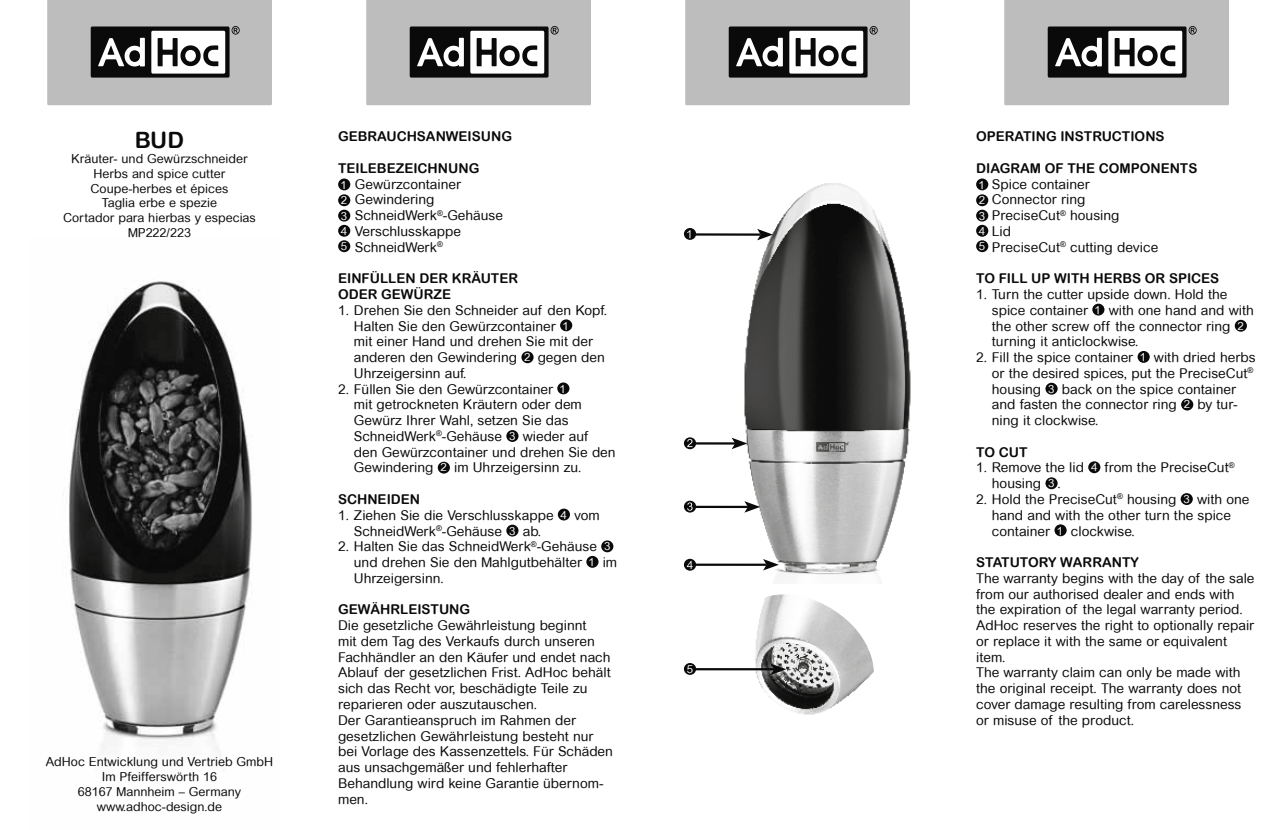
<style>
.page{position:relative;width:1276px;height:830px;background:#fff}
.page>*{position:absolute;margin:0;border:0;box-sizing:border-box;transform-origin:0 0}
.t1{font:22.5px "Arial Rounded MT Bold";color:#0a0a0a}
.t2{font:13.5px/15.8px "Arial Rounded MT";color:#0a0a0a}
.t3{font:13.5px "Arial Rounded MT Bold";color:#0a0a0a}
.t4{font:12.38px/14.8px "Arial Rounded MT";color:#0a0a0a;text-align:center}
.t5{font:11.25px "Arial Rounded MT";color:#fff}
.s1{font-size:11.25px;color:#fff}
</style>
<div class="page">
<img style="left:69px;top:280px;width:183px;height:478px">
<div style="left:560px;top:319px;width:12px;height:12px;background:#0a0a0a;border-radius:50%"></div>
<div style="left:521px;top:351px;width:12px;height:12px;background:#0a0a0a;border-radius:50%"></div>
<div style="left:557px;top:382px;width:12px;height:12px;background:#0a0a0a;border-radius:50%"></div>
<div style="left:506px;top:430px;width:12px;height:11px;background:#0a0a0a;border-radius:50%"></div>
<div style="left:438px;top:461px;width:12px;height:12px;background:#0a0a0a;border-radius:50%"></div>
<div style="left:558px;top:508px;width:12px;height:12px;background:#0a0a0a;border-radius:50%"></div>
<div style="left:506px;top:524px;width:12px;height:12px;background:#0a0a0a;border-radius:50%"></div>
<div style="left:601px;top:540px;width:12px;height:12px;background:#0a0a0a;border-radius:50%"></div>
<div style="left:586px;top:555px;width:12px;height:12px;background:#0a0a0a;border-radius:50%"></div>
<div style="left:1092px;top:303px;width:12px;height:12px;background:#0a0a0a;border-radius:50%"></div>
<svg style="left:1234px;top:319px;width:13px;height:12px"></svg>
<div style="left:1137px;top:351px;width:12px;height:11px;background:#0a0a0a;border-radius:50%"></div>
<div style="left:1045px;top:382px;width:12px;height:12px;background:#0a0a0a;border-radius:50%"></div>
<div style="left:1181px;top:398px;width:12px;height:12px;background:#0a0a0a;border-radius:50%"></div>
<div style="left:1088px;top:461px;width:12px;height:12px;background:#0a0a0a;border-radius:50%"></div>
<div style="left:1045px;top:477px;width:12px;height:12px;background:#0a0a0a;border-radius:50%"></div>
<div style="left:1180px;top:493px;width:12px;height:11px;background:#0a0a0a;border-radius:50%"></div>
<div style="left:1054px;top:524px;width:12px;height:12px;background:#0a0a0a;border-radius:50%"></div>
<svg style="left:47px;top:0;width:225px;height:105px;background:#a6a6a6"></svg>
<svg style="left:366px;top:0;width:225px;height:105px;background:#a6a6a6"></svg>
<svg style="left:1004px;top:0;width:225px;height:105px;background:#a6a6a6"></svg>
<div style="left:338px;top:178px;width:12px;height:12px;background:#0a0a0a;border-radius:50%"></div>
<div style="left:976px;top:178px;width:12px;height:12px;background:#0a0a0a;border-radius:50%"></div>
<div style="left:338px;top:194px;width:12px;height:12px;background:#0a0a0a;border-radius:50%"></div>
<div style="left:976px;top:194px;width:12px;height:12px;background:#0a0a0a;border-radius:50%"></div>
<div style="left:338px;top:209px;width:12px;height:12px;background:#0a0a0a;border-radius:50%"></div>
<div style="left:976px;top:209px;width:12px;height:12px;background:#0a0a0a;border-radius:50%"></div>
<div style="left:338px;top:225px;width:12px;height:11px;background:#0a0a0a;border-radius:50%"></div>
<div style="left:976px;top:225px;width:12px;height:11px;background:#0a0a0a;border-radius:50%"></div>
<div style="left:338px;top:240px;width:12px;height:12px;background:#0a0a0a;border-radius:50%"></div>
<div style="left:976px;top:240px;width:12px;height:12px;background:#0a0a0a;border-radius:50%"></div>
<svg style="left:685px;top:0;width:225px;height:105px;background:#a6a6a6"></svg>
<img style="left:713px;top:183px;width:198px;height:394px">
<svg style="left:684px;top:228px;width:12px;height:12px"></svg>
<hr style="left:695px;top:233px;width:65px;height:2px;background:#0a0a0a">
<svg style="left:757px;top:229px;width:16px;height:11px"></svg>
<svg style="left:687px;top:230px;width:3px;height:8px"></svg>
<svg style="left:684px;top:437px;width:12px;height:12px"></svg>
<hr style="left:695px;top:442px;width:40px;height:2px;background:#0a0a0a">
<svg style="left:731px;top:437px;width:16px;height:12px"></svg>
<svg style="left:687px;top:439px;width:5px;height:8px"></svg>
<svg style="left:684px;top:500px;width:12px;height:12px"></svg>
<hr style="left:695px;top:505px;width:53px;height:3px;background:#0a0a0a">
<svg style="left:744px;top:501px;width:16px;height:11px"></svg>
<svg style="left:687px;top:502px;width:5px;height:8px"></svg>
<svg style="left:684px;top:558px;width:12px;height:12px"></svg>
<hr style="left:695px;top:563px;width:71px;height:2px;background:#0a0a0a">
<svg style="left:763px;top:558px;width:16px;height:12px"></svg>
<svg style="left:687px;top:560px;width:6px;height:9px"></svg>
<svg style="left:689px;top:594px;width:185px;height:121px"></svg>
<div style="left:684px;top:662px;width:12px;height:12px;background:#0a0a0a;border-radius:50%"></div>
<h1 class="t1" style="left:135px;top:126px;width:51px">BUD</h1>
<p class="t4" style="left:63px;top:151px;width:194px">Kräuter- und Gewürzschneider<br>Herbs and spice cutter<br>Coupe-herbes et épices<br>Taglia erbe e spezie<br>Cortador para hierbas y especias<br>MP222/223</p>
<p class="t4" style="left:46px;top:754px;width:229px">AdHoc Entwicklung und Vertrieb GmbH<br>Im Pfeifferswörth 16<br>68167 Mannheim – Germany www.adhoc-design.de</p>
<p class="t3" style="left:338px;top:128px;width:175px">GEBRAUCHSANWEISUNG</p>
<p class="t3" style="left:338px;top:160px;width:143px">TEILEBEZEICHNUNG</p>
<p class="t2" style="left:355px;top:176px;width:150px">Gewürzcontainer<br>Gewindering<br>SchneidWerk<sup>®</sup>-Gehäuse<br>Verschlusskappe<br>SchneidWerk<sup>®</sup></p>
<p class="t3" style="left:338px;top:270px;width:52px">EINFÜLLEN</p>
<p class="t3" style="left:419px;top:270px;width:11px">DER</p>
<p class="t3" style="left:452px;top:270px;width:39px">KRÄUTER</p>
<p class="t3" style="left:338px;top:286px;width:115px">ODER GEWÜ RZE</p>
<p class="t2" style="left:354px;top:302px;width:254px;text-indent:-16px">1. Drehen Sie den Schneider auf den Kopf.<br>Halten Sie den Gewürzcontainer <span class="s1">1<br></span>mit einer Hand und drehen Sie mit der anderen den Gewindering <span class="s1">2</span> gegen den<br>Uhrzeigersinn auf.</p>
<p class="t2" style="left:354px;top:381px;width:263px;text-indent:-16px">2. Füllen Sie den Gewürzcontainer <span class="s1">1<br></span>mit getrockneten Kräutern oder dem Gewürz Ihrer Wahl, setzen Sie das SchneidWerk<sup>®</sup>-Gehäuse <span class="s1">3</span> wieder auf<br>den Gewürzcontainer und drehen Sie den Gewindering <span class="s1">2</span> im Uhrzeigersinn zu.</p>
<p class="t3" style="left:338px;top:491px;width:19px">SCHNEIDEN</p>
<p class="t2" style="left:354px;top:507px;width:247px;text-indent:-16px">1. Ziehen Sie die Verschlusskappe <span class="s1">4</span> vom<br>SchneidWerk<sup>®</sup>-Gehäuse <span class="s1">3</span> ab.</p>
<p class="t2" style="left:354px;top:538px;width:265px;text-indent:-16px">2. Halten Sie das SchneidWerk<sup>®</sup>-Gehäuse <span class="s1">3 </span>und drehen Sie den Mahlgutbehälter <span class="s1">1</span> im<br>Uhrzeigersinn.</p>
<p class="t3" style="left:338px;top:601px;width:52px">GEWÄHRLEISTUNG</p>
<p class="t2" style="left:338px;top:617px;width:276px">Die gesetzliche Gewährleistung beginnt<br>mit dem Tag des Verkaufs durch unseren Fachhändler an den Käufer und endet nach Ablauf der gesetzlichen Frist. AdHoc behält sich das Recht vor, beschädigte Teile zu reparieren oder auszutauschen.<br>Der Garantieanspruch im Rahmen der gesetzlichen Gewährleistung besteht nur bei Vorlage des Kassenzettels. Für Schäden aus unsachgemäßer und fehlerhafter Behandlung wird keine Garantie übernom&shy;men.</p>
<p class="t3" style="left:976px;top:128px;width:190px">OPERATING INSTRUCTIONS</p>
<p class="t3" style="left:976px;top:160px;width:223px">DIAGRAM OF THE COMPONENTS</p>
<p class="t2" style="left:992px;top:176px;width:168px">Spice container<br>Connector ring<br>PreciseCut<sup>®</sup> housing<br>Lid<br>PreciseCut<sup>®</sup> cutting device</p>
<p class="t3" style="left:976px;top:270px;width:245px">TO FILL UP WITH HERBS OR SPICES</p>
<p class="t2" style="left:992px;top:286px;width:263px;text-indent:-16px">1. Turn the cutter upside down. Hold the spice container <span class="s1">1</span> with one hand and with the other screw off the connector ring <span class="s1">2 </span>turning it anticlockwise.</p>
<p class="t2" style="left:992px;top:349px;width:265px;text-indent:-16px">2. Fill the spice container <span class="s1">1</span> with dried herbs or the desired spices, put the PreciseCut<sup>® </sup>housing <span class="s1">3</span> back on the spice container and fasten the connector ring <span class="s1">2</span> by tur&shy;ning it clockwise.</p>
<p class="t3" style="left:976px;top:443px;width:53px">TO CUT</p>
<p class="t2" style="left:992px;top:459px;width:244px;text-indent:-16px">1. Remove the lid <span class="s1">4</span> from the PreciseCut<sup>® </sup>housing <span class="s1">3</span> .</p>
<p class="t2" style="left:992px;top:491px;width:259px;text-indent:-16px">2. Hold the PreciseCut<sup>®</sup> housing <span class="s1">3</span> with one hand and with the other turn the spice container <span class="s1">1</span> clockwise.</p>
<p class="t3" style="left:976px;top:554px;width:164px">STATUTORY WARRANTY</p>
<p class="t2" style="left:976px;top:570px;width:280px">The warranty begins with the day of the sale from our authorised dealer and ends with the expiration of the legal warranty period.<br>AdHoc reserves the right to optionally repair or replace it with the same or equivalent item.<br>The warranty claim can only be made with the original receipt. The warranty does not cover damage resulting from carelessness or misuse of the product.</p>
<p class="t5" style="left:340px;top:178px;width:8px">1</p>
<p class="t5" style="left:978px;top:178px;width:8px">1</p>
<p class="t5" style="left:341px;top:193px;width:8px">2</p>
<p class="t5" style="left:979px;top:193px;width:8px">2</p>
<p class="t5" style="left:341px;top:209px;width:8px">3</p>
<p class="t5" style="left:979px;top:209px;width:8px">3</p>
<p class="t5" style="left:341px;top:224px;width:8px">4</p>
<p class="t5" style="left:979px;top:224px;width:8px">4</p>
<p class="t5" style="left:341px;top:240px;width:8px">5</p>
<p class="t5" style="left:979px;top:240px;width:8px">5</p>
<p class="t5" style="left:687px;top:662px;width:8px">5</p>
</div>
